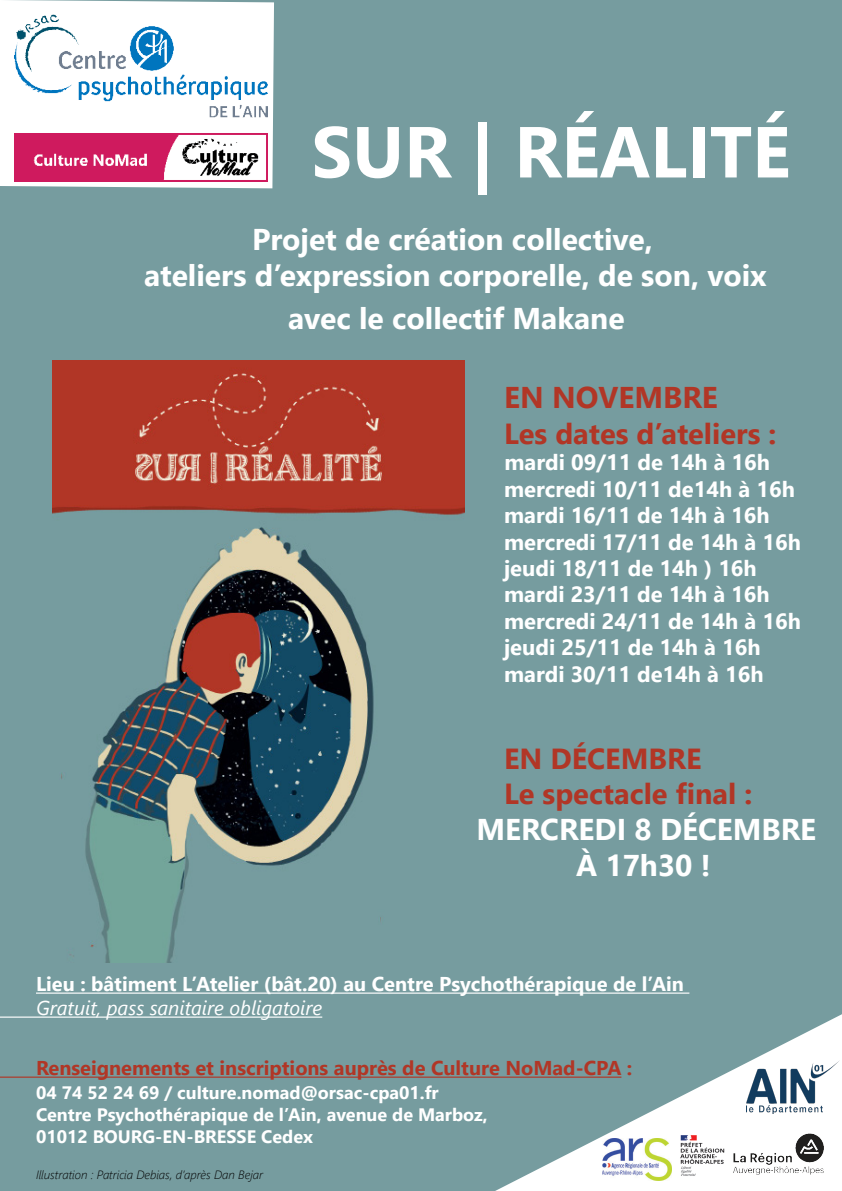
<style>
.page{position:relative;width:842px;height:1191px;background:#769c9f}
.page>*{position:absolute;margin:0;border:0;box-sizing:border-box;transform-origin:0 0}
.t1{font:700 72px "Segoe UI";color:#fff}
.t2{font:700 30px "Segoe UI";color:#fff}
.t3{font:700 30px "Segoe UI";color:#b13626}
.t4{font:700 29px "Segoe UI";color:#b13626}
.t5{font:700 22px "Segoe UI";color:#fff}
.t6{font:700 20px "Segoe UI";color:#fff}
.t7{font:700 20px "Segoe UI";color:#b13626}
.t8{font:italic 20px "Segoe UI";color:#fff}
.t9{font:700 18px "Segoe UI";color:#fff}
.t10{font:italic 300 12px "Segoe UI";color:#000}
</style>
<div class="page">
<hr style="left:36px;top:992px;width:653px;height:1px;background:#fff">
<hr style="left:0;top:1016px;width:322px;height:1px;background:#fff">
<hr style="left:0;top:1076px;width:621px;height:1px;background:#b13626">
<svg style="left:0;top:0;width:274px;height:188px;background:#f2eff2"></svg>
<svg style="left:495px;top:1014px;width:347px;height:177px"></svg>
<img style="left:14px;top:14px;width:253px;height:167px">
<img style="left:746px;top:1061px;width:93px;height:52px">
<img style="left:723px;top:1123px;width:111px;height:58px">
<img style="left:675px;top:1130px;width:54px;height:50px">
<img style="left:603px;top:1138px;width:68px;height:42px">
<img style="left:52px;top:361px;width:413px;height:601px">
<p class="t1" style="left:312px;top:94px;width:480px">SUR | RÉALITÉ</p>
<p class="t2" style="left:252px;top:215px;width:402px">Projet de création collective,</p>
<p class="t2" style="left:144px;top:251px;width:624px">ateliers d’expression corporelle, de son, voix</p>
<p class="t2" style="left:288px;top:294px;width:338px">avec le collectif Makane</p>
<p class="t3" style="left:504px;top:373px;width:215px">EN NOVEMBRE</p>
<p class="t4" style="left:504px;top:410px;width:274px">Les dates d’ateliers :</p>
<p class="t5" style="left:504px;top:445px;width:267px">mardi 09/11 de 14h à 16h</p>
<p class="t5" style="left:504px;top:471px;width:292px">mercredi 10/11 de14h à 16h</p>
<p class="t5" style="left:504px;top:497px;width:267px">mardi 16/11 de 14h à 16h</p>
<p class="t5" style="left:504px;top:524px;width:298px">mercredi 17/11 de 14h à 16h</p>
<p class="t5" style="left:504px;top:550px;width:254px">jeudi 18/11 de 14h ) 16h</p>
<p class="t5" style="left:504px;top:577px;width:267px">mardi 23/11 de 14h à 16h</p>
<p class="t5" style="left:504px;top:603px;width:298px">mercredi 24/11 de 14h à 16h</p>
<p class="t5" style="left:504px;top:629px;width:258px">jeudi 25/11 de 14h à 16h</p>
<p class="t5" style="left:504px;top:656px;width:261px">mardi 30/11 de14h à 16h</p>
<p class="t4" style="left:504px;top:735px;width:199px">EN DÉCEMBRE</p>
<p class="t4" style="left:504px;top:770px;width:250px">Le spectacle final :</p>
<p class="t2" style="left:476px;top:805px;width:341px">MERCREDI 8 DÉCEMBRE</p>
<p class="t2" style="left:576px;top:841px;width:136px">À 17h30 !</p>
<p class="t6" style="left:36px;top:968px;width:649px">Lieu : bâtiment L’Atelier (bât.20) au Centre Psychothérapique de l’Ain</p>
<p class="t8" style="left:36px;top:992px;width:288px">Gratuit, pass sanitaire obligatoire</p>
<p class="t7" style="left:36px;top:1052px;width:598px">Renseignements et inscriptions auprès de Culture NoMad-CPA :</p>
<p class="t9" style="left:36px;top:1078px;width:404px">04 74 52 24 69 / culture.nomad@orsac-cpa01.fr</p>
<p class="t9" style="left:36px;top:1100px;width:453px">Centre Psychothérapique de l’Ain, avenue de Marboz,</p>
<p class="t9" style="left:36px;top:1121px;width:279px">01012 BOURG-EN-BRESSE Cedex</p>
<p class="t10" style="left:36px;top:1164px;width:229px">Illustration : Patricia Debias, d’après Dan Bejar</p>
</div>
